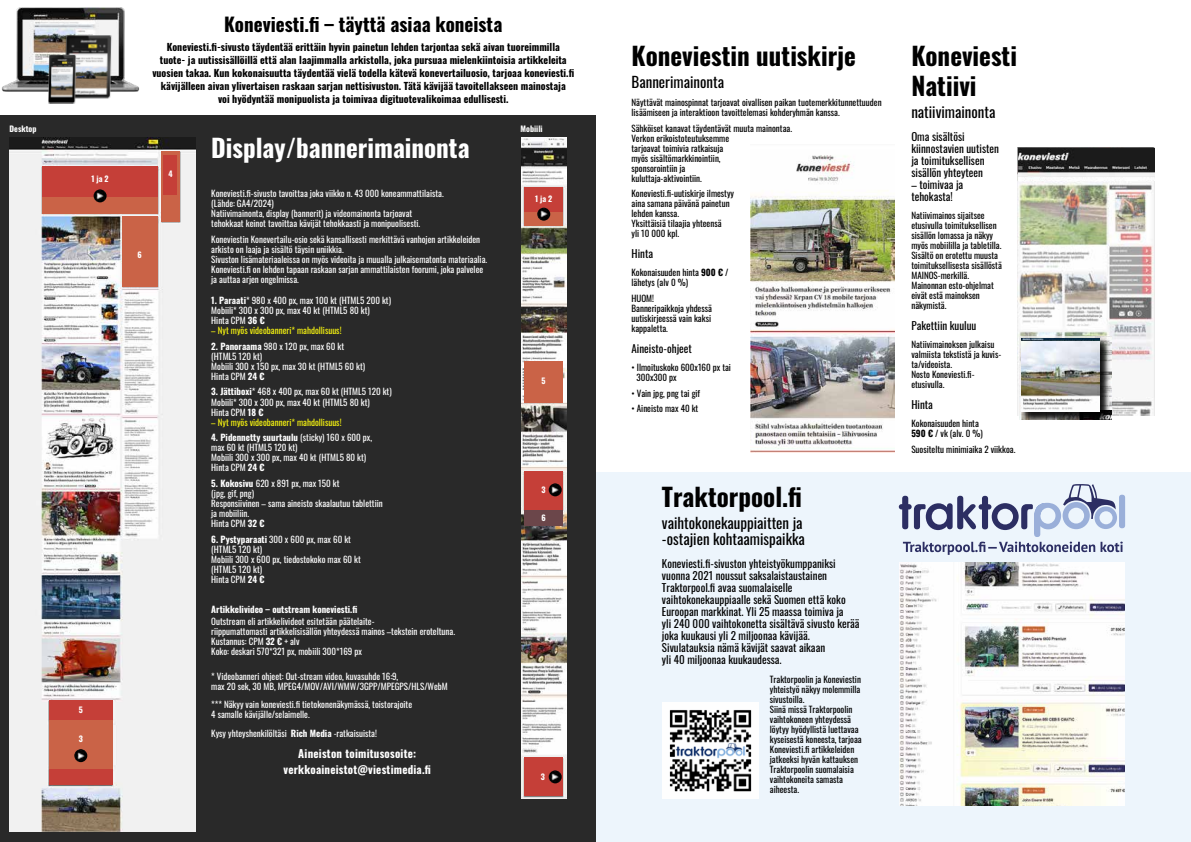
<style>
.page{position:relative;width:1191px;height:842px;background:#fff}
.page>*{position:absolute;margin:0;border:0;box-sizing:border-box;transform-origin:0 0}
.t1{font:700 25px/30px "Oswald";color:#000}
.t2{font:700 25px "Oswald";color:#fff}
.t3{font:700 19px "Oswald";color:#000}
.t4{font:15px/16px "Oswald";color:#000}
.t5{font:11px/12px "Oswald";color:#000}
.t6{font:700 11px/16px "Oswald";letter-spacing:.02em;color:#fff;text-align:center}
.t7{font:700 10px/13px "Oswald";color:#000;text-align:center}
.t8{font:9px/10px "Oswald";color:#fff}
.t9{font:9px/10px "Oswald";color:#000}
.t10{font:9px "Oswald";color:#f7f410}
.t11{font:700 9px "Oswald";color:#fff}
.t12{font:700 8px "Oswald";color:#fff}
.s1{font-weight:700}
</style>
<div class="page">
<div style="left:595px;top:472px;width:596px;height:370px;background:#edf5fc"></div>
<div style="left:1119px;top:495px;width:6px;height:33px;background:#9aafd9;border-radius:3px"></div>
<svg style="left:898px;top:484px;width:224px;height:71px"></svg>
<img style="left:899px;top:562px;width:226px;height:244px">
<img style="left:662px;top:702px;width:96px;height:97px">
<div style="left:0;top:115px;width:595px;height:727px;background:#292929"></div>
<img style="left:9px;top:137px;width:186px;height:694px">
<img style="left:521px;top:137px;width:46px;height:661px">
<img style="left:2px;top:7px;width:137px;height:84px">
<img style="left:64px;top:35px;width:49px;height:64px">
<img style="left:48px;top:55px;width:29px;height:49px">
<img style="left:1018px;top:147px;width:136px;height:269px">
<img style="left:1018px;top:148px;width:137px;height:33px">
<div style="left:1022px;top:340px;width:89px;height:79px;background:#000;opacity:.75"></div>
<div style="left:1020px;top:337px;width:87px;height:82px;background:#000;opacity:.65"></div>
<img style="left:1021px;top:338px;width:78px;height:3px">
<img style="left:1021px;top:341px;width:78px;height:71px">
<div style="left:42px;top:166px;width:116px;height:31px;background:#c53f38"></div>
<div style="left:524px;top:187px;width:39px;height:25px;background:#c53f38"></div>
<div style="left:49px;top:700px;width:64px;height:85px;background:#c53f38"></div>
<div style="left:524px;top:757px;width:39px;height:39px;background:#c53f38"></div>
<div style="left:42px;top:197px;width:116px;height:16px;background:#ca6347"></div>
<div style="left:524px;top:212px;width:39px;height:14px;background:#ca6347"></div>
<div style="left:161px;top:152px;width:19px;height:70px;background:#ca6347"></div>
<div style="left:122px;top:216px;width:36px;height:71px;background:#ca6347"></div>
<div style="left:49px;top:720px;width:64px;height:48px;background:#ca6347"></div>
<svg style="left:74px;top:749px;width:13px;height:13px"></svg>
<svg style="left:537px;top:208px;width:13px;height:13px"></svg>
<svg style="left:94px;top:189px;width:13px;height:13px"></svg>
<div style="left:163px;top:155px;width:14px;height:40px;background:#c53f38"></div>
<div style="left:524px;top:361px;width:39px;height:42px;background:#ca6347"></div>
<div style="left:524px;top:510px;width:38px;height:16px;background:#6b464a"></div>
<div style="left:524px;top:471px;width:38px;height:38px;background:#c53f38"></div>
<svg style="left:549px;top:483px;width:13px;height:13px"></svg>
<svg style="left:549px;top:770px;width:13px;height:13px"></svg>
<img style="left:750px;top:155px;width:144px;height:298px">
<h2 class="t3" style="left:224px;top:14px;width:280px">Koneviesti.fi – täyttä asiaa koneista</h2>
<p class="t7" style="left:152px;top:41px;width:423px">Koneviesti.fi-sivusto täydentää erittäin hyvin painetun lehden tarjontaa sekä aivan tuoreimmilla<br>tuote- ja uutissisällöillä että alan laajimmalla arkistolla, joka pursuaa mielenkiintoisia artikkeleita vuosien takaa. Kun kokonaisuutta täydentää vielä todella kätevä konevertailuosio, tarjoaa koneviesti.fi kävijälleen aivan ylivertaisen raskaan sarjan nettisivuston. Tätä kävijää tavoitellakseen mainostaja<br>voi hyödyntää monipuolista ja toimivaa digituotevalikoimaa edullisesti.</p>
<h1 class="t2" style="left:211px;top:135px;width:260px">Display/bannerimainonta</h1>
<p class="t8" style="left:211px;top:188px;width:234px">Koneviesti.fi-sivusto tavoittaa joka viikko n. 43 000 koneammattilaista. (Lähde: GA4/2024)<br>Natiivimainonta, display (bannerit) ja videomainonta tarjoavat tehokkaat keinot tavoittaa kävijät tehokkaasti ja monipuolisesti.</p>
<p class="t8" style="left:211px;top:233px;width:277px">Koneviestin Konevertailu-osio sekä kansallisesti merkittävä vanhojen artikkeleiden arkisto on laaja ja sisältö täysin uniikkia.<br>Sivuston lisämateriaaleissa on myös videoita ja muualla julkaisematonta materiaalia.<br>Koneviesti.fi on lehden tapaan raskaan sarjan ammattilaisten foorumi, joka palvelee ja auttaa arjen ongelmissa.</p>
<p class="t8" style="left:211px;top:295px;width:181px"><span class="s1">1. Paraati</span>* 980 x 400 px, max 100 kt (HTML5 200 kt)<br>Mobiili* 300 x 300 px, max 40 kt (HTML5 80 kt)<br>Hinta CPM <span class="s1">36 €</span></p>
<p class="t10" style="left:211px;top:322px;width:132px">– Nyt myös videobanneri* mahdollisuus!</p>
<p class="t8" style="left:211px;top:340px;width:155px"><span class="s1">2. Panoraama</span> 980 x 120 px, max 60 kt (HTML5 120 kt)<br>Mobiili 300 x 150 px, max 30 kt (HTML5 60 kt)<br>Hinta CPM <span class="s1">24 €</span></p>
<p class="t8" style="left:211px;top:386px;width:182px"><span class="s1">3. Jättiboxi</span>* 468 x 400 px, max 60 kt (HTML5 120 kt)<br>Mobiili* 300 x 300 px, max 40 kt (HTML5 80 kt)<br>Hinta CPM <span class="s1">18 €</span></p>
<p class="t10" style="left:211px;top:414px;width:132px">– Nyt myös videobanneri* mahdollisuus!</p>
<p class="t8" style="left:211px;top:432px;width:162px"><span class="s1">4. Pidennetty suurtaulu</span> (sticky) 160 x 600 px, max 60 kt (HTML5 120 kt)<br>Mobiili 300 x 300 px, max 40 kt (HTML5 80 kt)<br>Hinta CPM <span class="s1">24 €</span></p>
<p class="t8" style="left:211px;top:477px;width:173px"><span class="s1">5. Kokosivu</span> 620 x 891 px, max 150 kt<br>(jpg, gif, png)<br>Responsiivinen – sama aineisto skaalautuu tablettiin ja mobiiliin.<br>Hinta CPM <span class="s1">32 €</span></p>
<p class="t8" style="left:211px;top:533px;width:151px"><span class="s1">6. Pystyparaati</span> 300 x 600 px, max 60 kt (HTML5 120 kt)<br>Mobiili 300 x 600 px, tiedostokoko max 60 kt (HTML5 120 kt)<br>Hinta CPM <span class="s1">24 €</span></p>
<p class="t11" style="left:211px;top:604px;width:148px">Artikkelivideo – outstream koneviesti.fi</p>
<p class="t8" style="left:211px;top:616px;width:245px">Outstream eli artikkelivideot esitetään päätelaite-<br>riippumattomasti artikkelisisällön yhteydessä mainos –tekstein eroteltuna.<br>Kustannus: CPM <span class="s1">32 €</span> + alv<br>Koko: deskari 570*321 px, mobiili 300*169 px</p>
<p class="t8" style="left:211px;top:670px;width:238px">* Videobanneri ohjeet: Out-stream video, kuvasuhde 16:9,<br>max 20 sek, 30 MB, MPEG4/MOV/AVI/WMW/3GPP/MPEGPS/HLS/WebM</p>
<p class="t8" style="left:211px;top:698px;width:202px">*** Näkyy vain koneviesti.fi tietokonenäkymässä, toistorajoite<br>4 samalle kävijälle/selaimelle.</p>
<p class="t8" style="left:211px;top:727px;width:167px">Kysy yhteyshenkilöltäsi <span class="s1">Rich Media</span> -ratkaisuista!</p>
<p class="t6" style="left:283px;top:746px;width:149px">Aineiston toimitusosoite: verkkoaineistot@viestimedia.fi</p>
<p class="t12" style="left:10px;top:125px;width:28px">Desktop</p>
<p class="t12" style="left:520px;top:125px;width:24px">Mobiili</p>
<p class="t12" style="left:168px;top:169px;width:6px">4</p>
<p class="t12" style="left:91px;top:174px;width:19px">1 ja 2</p>
<p class="t12" style="left:535px;top:194px;width:19px">1 ja 2</p>
<p class="t12" style="left:138px;top:251px;width:6px">6</p>
<p class="t12" style="left:541px;top:377px;width:6px">5</p>
<p class="t12" style="left:541px;top:486px;width:6px">3</p>
<p class="t12" style="left:541px;top:514px;width:6px">6</p>
<p class="t12" style="left:79px;top:705px;width:6px">5</p>
<p class="t12" style="left:79px;top:734px;width:6px">3</p>
<p class="t12" style="left:540px;top:773px;width:6px">3</p>
<h1 class="t1" style="left:631px;top:42px;width:226px">Koneviestin uutiskirje</h1>
<h3 class="t4" style="left:631px;top:72px;width:94px">Bannerimainonta</h3>
<p class="t9" style="left:631px;top:96px;width:252px">Näyttävät mainospinnat tarjoavat oivallisen paikan tuotemerkkitunnettuuden lisäämiseen ja interaktioon tavoittelemasi kohderyhmän kanssa.</p>
<p class="t9" style="left:631px;top:122px;width:162px">Sähköiset kanavat täydentävät muuta mainontaa.<br>Verkon erikoistoteutuksemme<br>tarjoavat toimivia ratkaisuja<br>myös sisältömarkkinointiin,<br>sponsorointiin ja<br>kuluttaja-aktivointiin.</p>
<p class="t9" style="left:631px;top:188px;width:104px">Koneviesti.fi-uutiskirje ilmestyy aina samana päivänä painetun lehden kanssa.<br>Yksittäisiä tilaajia yhteensä<br>yli 10 000 kpl.</p>
<p class="t5" style="left:631px;top:246px;width:23px">Hinta</p>
<p class="t9" style="left:631px;top:267px;width:99px">Kokonaisuuden hinta <span class="s1">900 €</span> / lähetys (alv 0 %)</p>
<p class="t9" style="left:631px;top:292px;width:82px">HUOM!<br>Banneripaikkoja yhdessä uutiskirjeessä vain kaksi kappaletta.</p>
<p class="t5" style="left:631px;top:341px;width:62px">Aineisto-ohjeet</p>
<p class="t9" style="left:636px;top:361px;width:96px;text-indent:-5px">• Ilmoituskoko 600x160 px tai<br>300x300 px</p>
<p class="t9" style="left:631px;top:387px;width:70px">• Vain jpg, png tai gif</p>
<p class="t9" style="left:631px;top:403px;width:68px">• Aineisto max 40 kt</p>
<h1 class="t1" style="left:662px;top:484px;width:142px">Traktorpool.fi</h1>
<h3 class="t4" style="left:662px;top:513px;width:144px">vaihtokonekauppiaitten ja -ostajien kohtaamispaikka</h3>
<p class="t5" style="left:662px;top:557px;width:199px">Koneviesti.fi-sivuston yhteistyökumppaniksi vuonna 2021 noussut saksalaistaustainen Traktorpool.fi avaa suomalaiselle vaihtokonekauppiaalle sekä Suomen että koko Euroopan markkinat. Yli 25 maassa toimiva ja<br>yli 240 000 vaihtokonetta sisältävä sivusto kerää joka kuukausi yli 2 miljoonaa kävijää.<br>Sivulatauksia nämä kävijät saavat aikaan<br>yli 40 miljoonaa kuukaudessa.</p>
<p class="t9" style="left:770px;top:673px;width:93px">Traktorpoolin ja Koneviestin yhteistyö näkyy molemmilla sivustoilla.<br>Siinä missä Traktorpoolin vaihtokoneen yhteydessä löytyy hyödyllistä luettavaa kyseisestä koneesta, tarjoaa<br>Koneviesti.fi artikkeleiden jatkeeksi hyvän kattauksen<br>Traktorpoolin suomalaisia vaihtokoneita samasta aiheesta.</p>
<h1 class="t1" style="left:911px;top:42px;width:107px">Koneviesti<br>Natiivi</h1>
<h3 class="t4" style="left:911px;top:102px;width:86px">natiivimainonta</h3>
<p class="t5" style="left:911px;top:129px;width:89px">Oma sisältösi kiinnostavien uutisten ja toimituksellisen sisällön yhteyteen</p>
<p class="t5" style="left:911px;top:177px;width:53px">– toimivaa ja tehokasta!</p>
<p class="t9" style="left:911px;top:210px;width:92px">Natiivimainos sijaitsee etusivulla toimituksellisen sisällön lomassa ja näkyy myös mobiililla ja tabletilla.<br>Sisältö on erotettu muusta toimituksellisesta sisällöstä<br>MAINOS-merkillä.<br>Mainonnan esto-ohjelmat eivät estä mainoksen näkymistä.</p>
<p class="t5" style="left:911px;top:318px;width:67px">Pakettiin kuuluu</p>
<p class="t9" style="left:911px;top:339px;width:91px">Natiivimainoksen julkaisu valmiista tekstistä ja kuvis&shy;ta/videoista.<br>Nosto Koneviesti.fi&shy;etusivulla.</p>
<p class="t5" style="left:911px;top:397px;width:23px">Hinta</p>
<p class="t9" style="left:911px;top:418px;width:73px">Kokonaisuuden hinta<br><span class="s1">590 €</span> / vk (alv. 0 %)</p>
<p class="t9" style="left:911px;top:443px;width:105px">Suositeltu minimiaika 2 viikkoa.</p>
</div>
